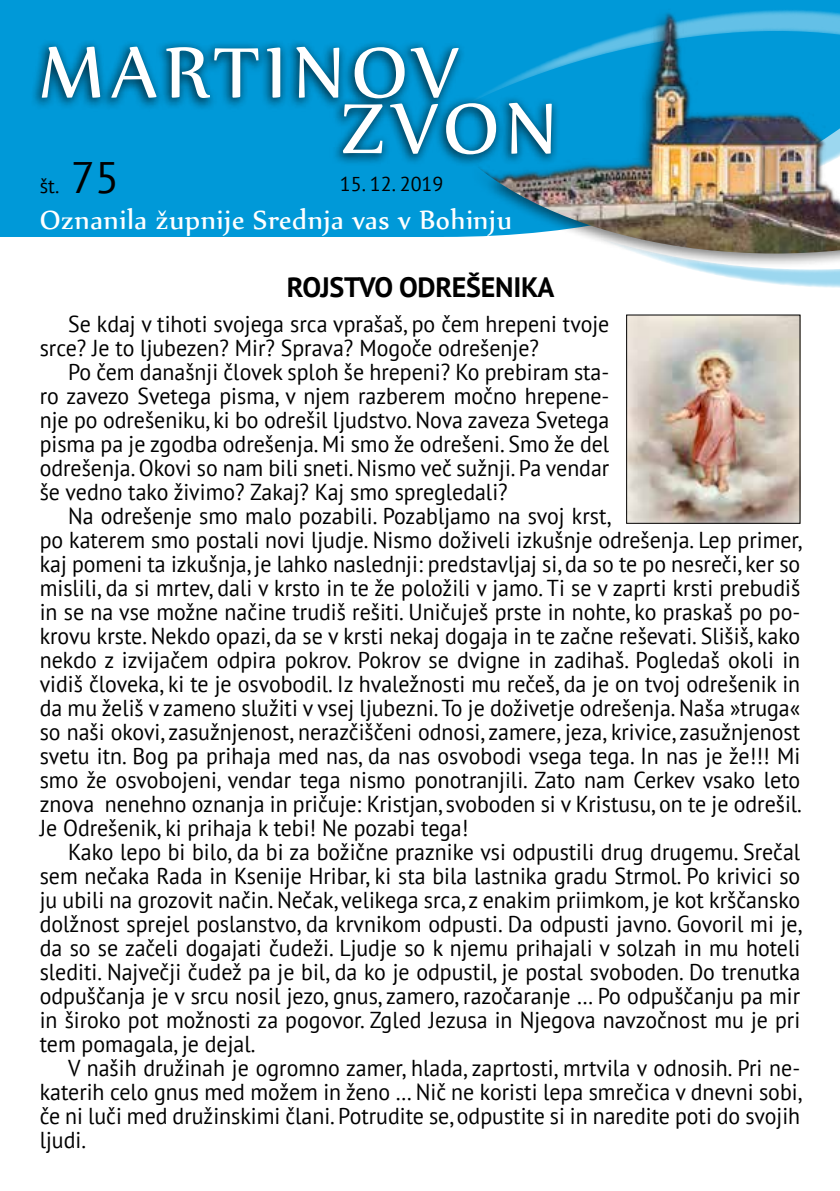
<style>
.page{position:relative;width:840px;height:1191px;background:#fff}
.page>*{position:absolute;margin:0;border:0;box-sizing:border-box;transform-origin:0 0}
.t1{font:86px "Nyala";letter-spacing:.075em;color:#fff}
.t2{font:32px "Nyala";letter-spacing:.02em;color:#fff}
.t3{font:700 28px "PT Sans";letter-spacing:-.01em;color:#000}
.t4{font:23px/24px "PT Sans";color:#000;text-align:justify;scale:.95 1}
.t5{font:20px "PT Sans";color:#000}
.s1{font-size:44px}
</style>
<div class="page">
<div style="left:0;top:0;width:839px;height:237px;background:#0099d8"></div>
<svg style="left:692px;top:269px;width:147px;height:19px"></svg>
<div style="left:29px;top:38px;width:531px;height:129px;background:#000;opacity:.6"></div>
<div style="left:467px;top:0;width:372px;height:269px;background:#000;opacity:.5"></div>
<img style="left:412px;top:0;width:427px;height:253px">
<img style="left:628px;top:317px;width:169px;height:204px">
<h1 class="t1" style="left:40px;top:20px;width:422px">MARTINOV</h1>
<h1 class="t1" style="left:341px;top:76px;width:217px">ZVON</h1>
<p class="t5" style="left:40px;top:173px;width:81px">št. <span class="s1">75</span></p>
<p class="t5" style="left:340px;top:171px;width:105px">15. 12. 2019</p>
<h2 class="t2" style="left:40px;top:200px;width:473px">Oznanila župnije Srednja vas v Bohinju</h2>
<p class="t3" style="left:287px;top:268px;width:269px">ROJSTVO ODREŠENIKA</p>
<p class="t4" style="left:40px;top:311px;width:600px;text-indent:28px">Se kdaj v tihoti svojega srca vprašaš, po čem hrepeni tvoje srce? Je to ljubezen? Mir? Sprava? Mogoče odrešenje?</p>
<p class="t4" style="left:40px;top:359px;width:600px;text-indent:28px">Po čem današnji človek sploh še hrepeni? Ko prebiram sta&shy;ro zavezo Svetega pisma, v njem razberem močno hrepene&shy;nje po odrešeniku, ki bo odrešil ljudstvo. Nova zaveza Svetega pisma pa je zgodba odrešenja. Mi smo že odrešeni. Smo že del odrešenja. Okovi so nam bili sneti. Nismo več sužnji. Pa vendar še vedno tako živimo? Zakaj? Kaj smo spregledali?</p>
<p class="t4" style="left:40px;top:503px;width:803px;text-align:left;text-indent:28px">Na odrešenje smo malo pozabili. Pozabljamo na svoj krst,<br>po katerem smo postali novi ljudje. Nismo doživeli izkušnje odrešenja. Lep primer, kaj pomeni ta izkušnja, je lahko naslednji: predstavljaj si, da so te po nesreči, ker so mislili, da si mrtev, dali v krsto in te že položili v jamo. Ti se v zaprti krsti prebudiš in se na vse možne načine trudiš rešiti. Uničuješ prste in nohte, ko praskaš po po&shy;krovu krste. Nekdo opazi, da se v krsti nekaj dogaja in te začne reševati. Slišiš, kako nekdo z izvijačem odpira pokrov. Pokrov se dvigne in zadihaš. Pogledaš okoli in vidiš človeka, ki te je osvobodil. Iz hvaležnosti mu rečeš, da je on tvoj odrešenik in da mu želiš v zameno služiti v vsej ljubezni. To je doživetje odrešenja. Naša »truga« so naši okovi, zasužnjenost, nerazčiščeni odnosi, zamere, jeza, krivice, zasužnjenost svetu itn. Bog pa prihaja med nas, da nas osvobodi vsega tega. In nas je že!!! Mi smo že osvobojeni, vendar tega nismo ponotranjili. Zato nam Cerkev vsako leto znova nenehno oznanja in pričuje: Kristjan, svoboden si v Kristusu, on te je odrešil.<br>Je Odrešenik, ki prihaja k tebi! Ne pozabi tega!</p>
<p class="t4" style="left:40px;top:839px;width:803px;text-indent:28px">Kako lepo bi bilo, da bi za božične praznike vsi odpustili drug drugemu. Srečal sem nečaka Rada in Ksenije Hribar, ki sta bila lastnika gradu Strmol. Po krivici so ju ubili na grozovit način. Nečak, velikega srca, z enakim priimkom, je kot krščansko dolžnost sprejel poslanstvo, da krvnikom odpusti. Da odpusti javno. Govoril mi je, da so se začeli dogajati čudeži. Ljudje so k njemu prihajali v solzah in mu hoteli slediti. Največji čudež pa je bil, da ko je odpustil, je postal svoboden. Do trenutka odpuščanja je v srcu nosil jezo, gnus, zamero, razočaranje … Po odpuščanju pa mir in široko pot možnosti za pogovor. Zgled Jezusa in Njegova navzočnost mu je pri tem pomagala, je dejal.</p>
<p class="t4" style="left:40px;top:1055px;width:803px;text-indent:28px">V naših družinah je ogromno zamer, hlada, zaprtosti, mrtvila v odnosih. Pri ne&shy;katerih celo gnus med možem in ženo … Nič ne koristi lepa smrečica v dnevni sobi, če ni luči med družinskimi člani. Potrudite se, odpustite si in naredite poti do svojih ljudi.</p>
</div>
